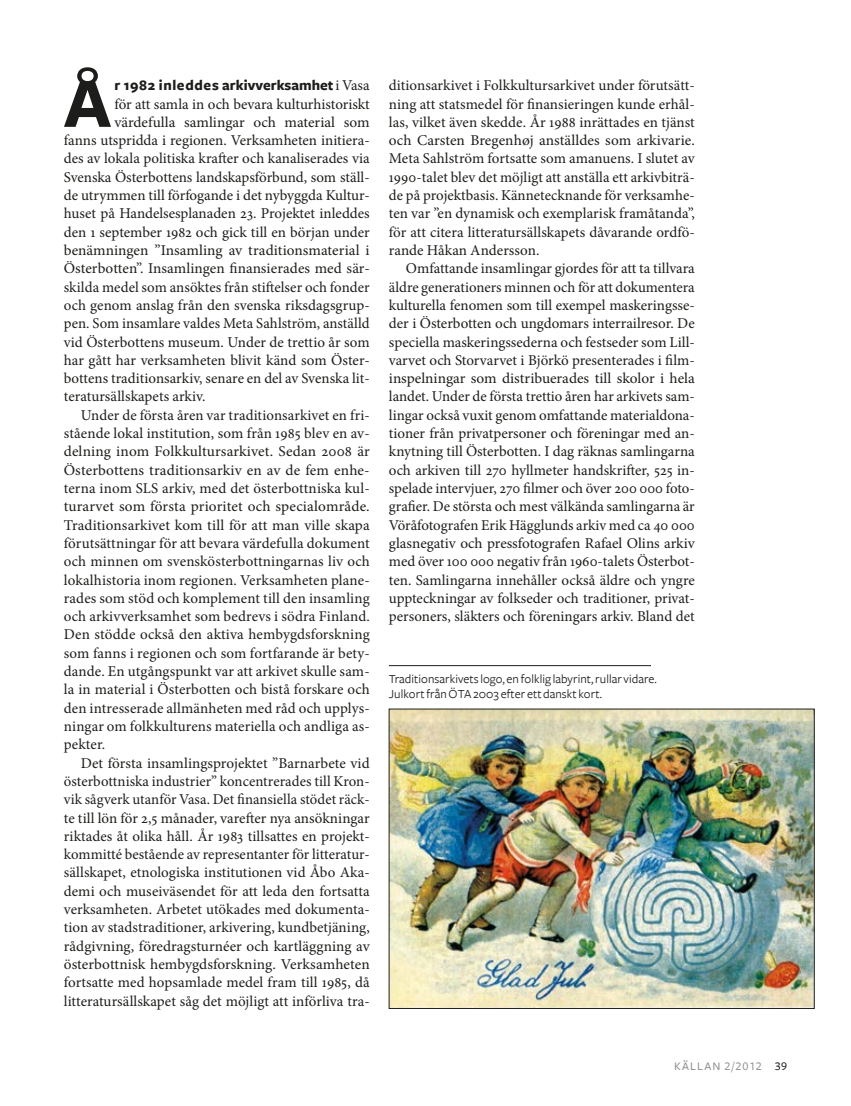
<style>
.page{position:relative;width:851px;height:1106px;background:#fff}
.page>*{position:absolute;margin:0;border:0;box-sizing:border-box;transform-origin:0 0}
.t1{font:700 73.5px "Freight Sans";color:#1d1d1b}
.t2{font:15px/18.3px "Minion Pro";letter-spacing:.005em;color:#1d1d1b;text-align:justify}
.t3{font:700 15px "Freight Sans";color:#1d1d1b}
.t4{font:12.75px/14.7px "Freight Sans";letter-spacing:.005em;color:#1d1d1b}
.t5{font:500 12px "Freight Sans";letter-spacing:.095em;color:#929292}
.s1{font-family:"Minion Pro";font-weight:400}
.s2{font-family:"Freight Sans Medium SC";font-weight:400}
.s3{font-family:"Freight Sans Medium SC";font-weight:400;color:#1d1d1b}
</style>
<div class="page">
<img style="left:391px;top:711px;width:421px;height:295px">
<hr style="left:389px;top:665px;width:262px;height:1px;background:#1d1d1b">
<h1 class="t1" style="left:64px;top:64px;width:49px">Å</h1>
<p class="t3" style="left:114px;top:77px;width:257px">r 1982 inleddes arkivverksamhet <span class="s1">i Vasa</span></p>
<p class="t2" style="left:114px;top:95px;width:257px">för att samla in och bevara kulturhistoriskt</p>
<p class="t2" style="left:114px;top:113px;width:257px">värdefulla samlingar och material som</p>
<p class="t2" style="left:64px;top:131px;width:307px">fanns utspridda i regionen. Verksamheten initiera-</p>
<p class="t2" style="left:64px;top:150px;width:307px">des av lokala politiska krafter och kanaliserades via</p>
<p class="t2" style="left:64px;top:168px;width:307px">Svenska Österbottens landskapsförbund, som ställ-</p>
<p class="t2" style="left:64px;top:186px;width:307px">de utrymmen till förfogande i det nybyggda Kultur-</p>
<p class="t2" style="left:64px;top:204px;width:307px">huset på Handelsesplanaden 23. Projektet inleddes</p>
<p class="t2" style="left:64px;top:223px;width:307px">den 1 september 1982 och gick till en början under</p>
<p class="t2" style="left:64px;top:241px;width:307px">benämningen ”Insamling av traditionsmaterial i</p>
<p class="t2" style="left:64px;top:259px;width:307px">Österbotten”. Insamlingen finansierades med sär-</p>
<p class="t2" style="left:64px;top:278px;width:307px">skilda medel som ansöktes från stiftelser och fonder</p>
<p class="t2" style="left:64px;top:296px;width:307px">och genom anslag från den svenska riksdagsgrup-</p>
<p class="t2" style="left:64px;top:314px;width:307px">pen. Som insamlare valdes Meta Sahlström, anställd</p>
<p class="t2" style="left:64px;top:333px;width:307px">vid Österbottens museum. Under de trettio år som</p>
<p class="t2" style="left:64px;top:351px;width:307px">har gått har verksamheten blivit känd som Öster-</p>
<p class="t2" style="left:64px;top:369px;width:307px">bottens traditionsarkiv, senare en del av Svenska lit-</p>
<p class="t2" style="left:64px;top:387px;width:143px">teratursällskapets arkiv.</p>
<p class="t2" style="left:81px;top:406px;width:290px">Under de första åren var traditionsarkivet en fri-</p>
<p class="t2" style="left:64px;top:424px;width:307px">stående lokal institution, som från 1985 blev en av-</p>
<p class="t2" style="left:64px;top:442px;width:307px">delning inom Folkkultursarkivet. Sedan 2008 är</p>
<p class="t2" style="left:64px;top:461px;width:307px">Österbottens traditionsarkiv en av de fem enhe-</p>
<p class="t2" style="left:64px;top:479px;width:307px">terna inom SLS arkiv, med det österbottniska kul-</p>
<p class="t2" style="left:64px;top:497px;width:307px">turarvet som första prioritet och specialområde.</p>
<p class="t2" style="left:64px;top:516px;width:307px">Traditionsarkivet kom till för att man ville skapa</p>
<p class="t2" style="left:64px;top:534px;width:307px">förutsättningar för att bevara värdefulla dokument</p>
<p class="t2" style="left:64px;top:552px;width:307px">och minnen om svenskösterbottningarnas liv och</p>
<p class="t2" style="left:64px;top:570px;width:307px">lokalhistoria inom regionen. Verksamheten plane-</p>
<p class="t2" style="left:64px;top:589px;width:307px">rades som stöd och komplement till den insamling</p>
<p class="t2" style="left:64px;top:607px;width:307px">och arkivverksamhet som bedrevs i södra Finland.</p>
<p class="t2" style="left:64px;top:625px;width:307px">Den stödde också den aktiva hembygdsforskning</p>
<p class="t2" style="left:64px;top:644px;width:307px">som fanns i regionen och som fortfarande är bety-</p>
<p class="t2" style="left:64px;top:662px;width:307px">dande. En utgångspunkt var att arkivet skulle sam-</p>
<p class="t2" style="left:64px;top:680px;width:307px">la in material i Österbotten och bistå forskare och</p>
<p class="t2" style="left:64px;top:699px;width:307px">den intresserade allmänheten med råd och upplys-</p>
<p class="t2" style="left:64px;top:717px;width:307px">ningar om folkkulturens materiella och andliga as-</p>
<p class="t2" style="left:64px;top:735px;width:43px">pekter.</p>
<p class="t2" style="left:81px;top:753px;width:290px">Det första insamlingsprojektet ”Barnarbete vid</p>
<p class="t2" style="left:64px;top:772px;width:307px">österbottniska industrier” koncentrerades till Kron-</p>
<p class="t2" style="left:64px;top:790px;width:307px">vik sågverk utanför Vasa. Det finansiella stödet räck-</p>
<p class="t2" style="left:64px;top:808px;width:307px">te till lön för 2,5 månader, varefter nya ansökningar</p>
<p class="t2" style="left:64px;top:827px;width:307px">riktades åt olika håll. År 1983 tillsattes en projekt-</p>
<p class="t2" style="left:64px;top:845px;width:307px">kommitté bestående av representanter för litteratur-</p>
<p class="t2" style="left:64px;top:863px;width:307px">sällskapet, etnologiska institutionen vid Åbo Aka-</p>
<p class="t2" style="left:64px;top:882px;width:307px">demi och museiväsendet för att leda den fortsatta</p>
<p class="t2" style="left:64px;top:900px;width:307px">verksamheten. Arbetet utökades med dokumenta-</p>
<p class="t2" style="left:64px;top:918px;width:307px">tion av stadstraditioner, arkivering, kundbetjäning,</p>
<p class="t2" style="left:64px;top:936px;width:307px">rådgivning, föredragsturnéer och kartläggning av</p>
<p class="t2" style="left:64px;top:955px;width:307px">österbottnisk hembygdsforskning. Verksamheten</p>
<p class="t2" style="left:64px;top:973px;width:307px">fortsatte med hopsamlade medel fram till 1985, då</p>
<p class="t2" style="left:64px;top:991px;width:307px">litteratursällskapet såg det möjligt att införliva tra-</p>
<p class="t2" style="left:389px;top:76px;width:307px">ditionsarkivet i Folkkultursarkivet under förutsätt&shy;ning att statsmedel för finansieringen kunde erhål&shy;las, vilket även skedde. År 1988 inrättades en tjänst och Carsten Bregenhøj anställdes som arkivarie.<br>Meta Sahlström fortsatte som amanuens. I slutet av 1990-talet blev det möjligt att anställa ett arkivbiträ&shy;de på projektbasis. Kännetecknande för verksamhe&shy;ten var ”en dynamisk och exemplarisk framåtanda”, för att citera litteratursällskapets dåvarande ordfö&shy;rande Håkan Andersson.</p>
<p class="t2" style="left:389px;top:259px;width:307px;text-indent:17px">Omfattande insamlingar gjordes för att ta tillvara äldre generationers minnen och för att dokumentera kulturella fenomen som till exempel maskeringsse&shy;der i Österbotten och ungdomars interrailresor. De speciella maskeringssederna och festseder som Lill&shy;varvet och Storvarvet i Björkö presenterades i film&shy;inspelningar som distribuerades till skolor i hela landet. Under de första trettio åren har arkivets sam&shy;lingar också vuxit genom omfattande materialdona&shy;tioner från privatpersoner och föreningar med an&shy;knytning till Österbotten. I dag räknas samlingarna och arkiven till 270 hyllmeter handskrifter, 525 in&shy;spelade intervjuer, 270 filmer och över 200 000 foto&shy;grafier. De största och mest välkända samlingarna är Vöråfotografen Erik Hägglunds arkiv med ca 40 000 glasnegativ och pressfotografen Rafael Olins arkiv med över 100 000 negativ från 1960-talets Österbot&shy;ten. Samlingarna innehåller också äldre och yngre uppteckningar av folkseder och traditioner, privat&shy;personers, släkters och föreningars arkiv. Bland det</p>
<p class="t4" style="left:389px;top:672px;width:269px">Traditionsarkivets logo, en folklig labyrint, rullar vidare.<br>Julkort från ÖTA 2003 efter ett danskt kort.</p>
<p class="t5" style="left:674px;top:1060px;width:114px">Källan <span class="s2">2/2012</span> <span class="s3">39</span></p>
</div>
